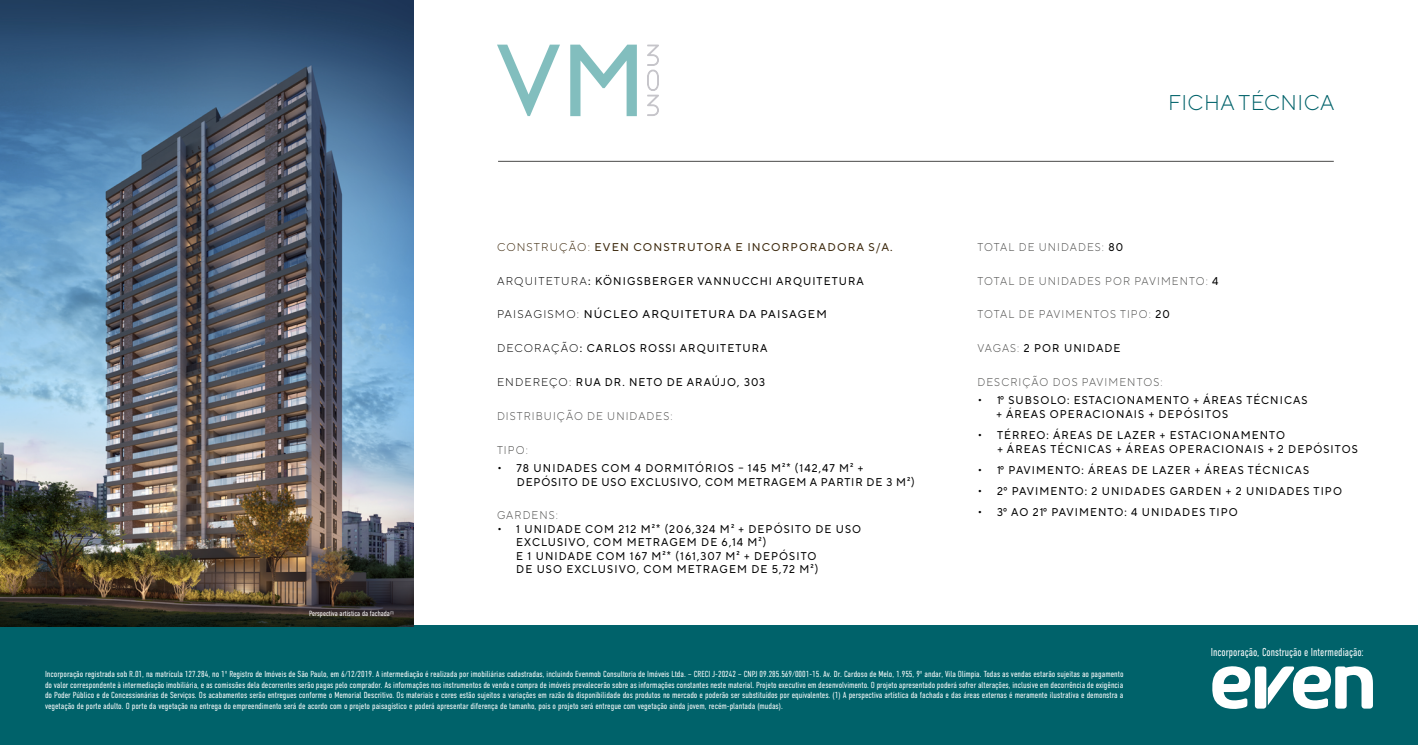
<style>
.page{position:relative;width:1418px;height:745px;background:#fff}
.page>*{position:absolute;margin:0;border:0;box-sizing:border-box;transform-origin:0 0}
.t1{font:300 21.38px "TT Norms Pro";letter-spacing:.02em;color:#00626a}
.t2{font:300 11.38px "DIN Condensed";color:#fff;scale:.93 1}
.t3{font:11.25px/13.5px "TT Norms Pro";letter-spacing:.1em;color:#000}
.t4{font:300 11.25px "TT Norms Pro";letter-spacing:.1em;color:#4a4a49;scale:.95 1}
.t5{font:11.25px/13.5px "TT Norms Pro";letter-spacing:.08em;color:#000}
.t6{font:11.25px "TT Norms Pro";letter-spacing:.1em;color:#000;scale:.95 1}
.t7{font:11.25px "TT Norms Pro";letter-spacing:.1em;color:#3b270b}
.t8{font:300 8.75px/10.5px "DIN Condensed";color:#fff;text-align:justify}
.t9{font:300 7.5px "DIN Condensed";color:#fff}
.s1{font-weight:300}
.s2{font-weight:400;color:#000}
.s3{font-weight:300;color:#4a4a49}
</style>
<div class="page">
<div style="left:0;top:625px;width:1417px;height:119px;background:#00626a"></div>
<img style="left:0;top:0;width:414px;height:626px">
<svg style="left:647px;top:44px;width:12px;height:72px"></svg>
<svg style="left:497px;top:45px;width:63px;height:71px"></svg>
<svg style="left:570px;top:45px;width:67px;height:71px"></svg>
<hr style="left:498px;top:161px;width:835px;height:1px;background:#4a4a49">
<svg style="left:1212px;top:666px;width:39px;height:42px"></svg>
<svg style="left:1267px;top:666px;width:105px;height:42px"></svg>
<div style="left:1254px;top:666px;width:12px;height:42px;background:#fff;border-radius:3px"></div>
<p class="t9" style="left:309px;top:609px;width:86px">Perspectiva artística da fachada<sup>(1)</sup></p>
<p class="t7" style="left:497px;top:238px;width:397px"><span class="s1">CONSTRUÇÃO:</span> EVEN CONSTRUTORA E INCORPORADORA S/A.</p>
<p class="t3" style="left:497px;top:273px;width:368px"><span class="s1">ARQUITETURA</span>: KÖNIGSBERGER VANNUCCHI ARQUITETURA</p>
<p class="t3" style="left:497px;top:306px;width:331px"><span class="s1">PAISAGISMO:</span> NÚCLEO ARQUITETURA DA PAISAGEM</p>
<p class="t3" style="left:497px;top:340px;width:272px"><span class="s1">DECORAÇÃO</span>: CARLOS ROSSI ARQUITETURA</p>
<p class="t6" style="left:497px;top:373px;width:284px"><span class="s1">ENDEREÇO:</span> RUA DR. NETO DE ARAÚJO, 303</p>
<p class="t4" style="left:497px;top:407px;width:186px">DISTRIBUIÇÃO DE UNIDADES:</p>
<p class="t4" style="left:497px;top:441px;width:34px">TIPO:</p>
<p class="t5" style="left:517px;top:460px;width:399px;text-indent:-20px">• 78 UNIDADES COM 4 DORMITÓRIOS – 145 M²* (142,47 M² +<br>DEPÓSITO DE USO EXCLUSIVO, COM METRAGEM A PARTIR DE 3 M²)</p>
<p class="t4" style="left:497px;top:507px;width:66px">GARDENS:</p>
<p class="t3" style="left:516px;top:521px;width:346px;text-indent:-19px">• 1 UNIDADE COM 212 M²* (206,324 M² + DEPÓSITO DE USO EXCLUSIVO, COM METRAGEM DE 6,14 M²)<br>E 1 UNIDADE COM 167 M²* (161,307 M² + DEPÓSITO<br>DE USO EXCLUSIVO, COM METRAGEM DE 5,72 M²)</p>
<h1 class="t1" style="left:1168px;top:87px;width:168px">FICHA TÉCNICA</h1>
<p class="t4" style="left:977px;top:238px;width:155px">TOTAL DE UNIDADES: <span class="s2">80</span></p>
<p class="t4" style="left:977px;top:272px;width:255px">TOTAL DE UNIDADES POR PAVIMENTO: <span class="s2">4</span></p>
<p class="t4" style="left:977px;top:306px;width:204px">TOTAL DE PAVIMENTOS TIPO: <span class="s2">20</span></p>
<p class="t6" style="left:977px;top:340px;width:152px"><span class="s3">VAGAS:</span> 2 POR UNIDADE</p>
<p class="t4" style="left:977px;top:373px;width:196px">DESCRIÇÃO DOS PAVIMENTOS:</p>
<p class="t3" style="left:996px;top:392px;width:312px;text-indent:-19px">• 1º SUBSOLO: ESTACIONAMENTO + ÁREAS TÉCNICAS + ÁREAS OPERACIONAIS + DEPÓSITOS</p>
<p class="t3" style="left:997px;top:427px;width:362px;text-indent:-20px">• TÉRREO: ÁREAS DE LAZER + ESTACIONAMENTO<br>+ ÁREAS TÉCNICAS + ÁREAS OPERACIONAIS + 2 DEPÓSITOS</p>
<p class="t3" style="left:977px;top:461px;width:333px">• 1º PAVIMENTO: ÁREAS DE LAZER + ÁREAS TÉCNICAS</p>
<p class="t3" style="left:977px;top:482px;width:366px">• 2º PAVIMENTO: 2 UNIDADES GARDEN + 2 UNIDADES TIPO</p>
<p class="t3" style="left:977px;top:503px;width:262px">• 3º AO 21º PAVIMENTO: 4 UNIDADES TIPO</p>
<h2 class="t2" style="left:1210px;top:645px;width:166px">Incorporação, Construção e Intermediação:</h2>
<p class="t8" style="left:45px;top:668px;width:1079px">Incorporação registrada sob R.01, na matrícula 127.284, no 1º Registro de Imóveis de São Paulo, em 6/12/2019. A intermediação é realizada por imobiliárias cadastradas, incluindo Evenmob Consultoria de Imóveis Ltda. – CRECI J-20242 – CNPJ 09.285.569/0001-15. Av. Dr. Cardoso de Melo, 1.955, 9º andar, Vila Olímpia. Todas as vendas estarão sujeitas ao pagamento do valor correspondente à intermediação imobiliária, e as comissões dela decorrentes serão pagas pelo comprador. As informações nos instrumentos de venda e compra de imóveis prevalecerão sobre as informações constantes neste material. Projeto executivo em desenvolvimento. O projeto apresentado poderá sofrer alterações, inclusive em decorrência de exigência do Poder Público e de Concessionárias de Serviços. Os acabamentos serão entregues conforme o Memorial Descritivo. Os materiais e cores estão sujeitos a variações em razão da disponibilidade dos produtos no mercado e poderão ser substituídos por equivalentes. (1) A perspectiva artística da fachada e das áreas externas é meramente ilustrativa e demonstra a vegetação de porte adulto. O porte da vegetação na entrega do empreendimento será de acordo com o projeto paisagístico e poderá apresentar diferença de tamanho, pois o projeto será entregue com vegetação ainda jovem, recém-plantada (mudas).</p>
</div>
